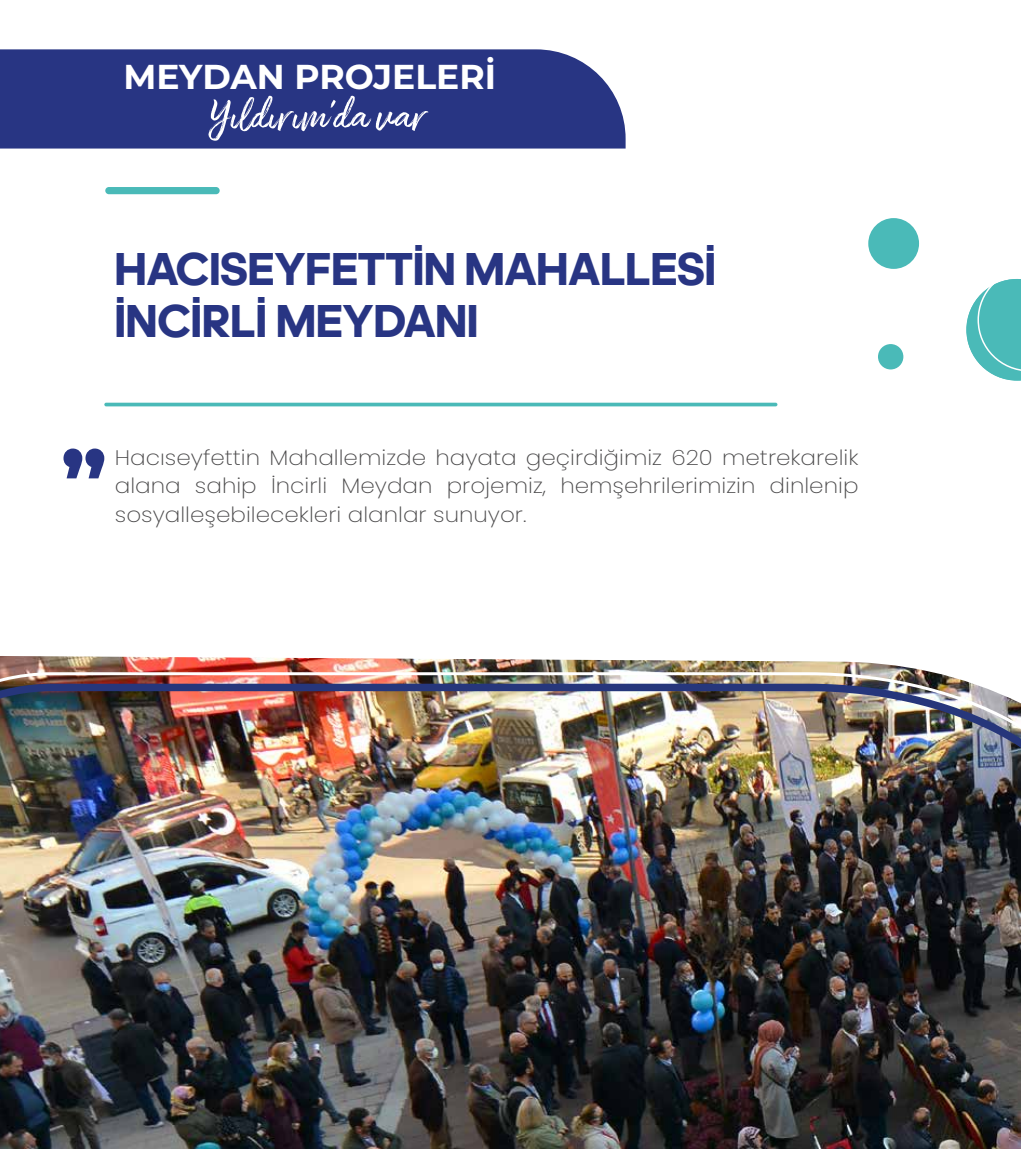
<style>
.page{position:relative;width:1021px;height:1149px;background:#fff}
.page>*{position:absolute;margin:0;border:0;box-sizing:border-box;transform-origin:0 0}
.t1{font:46.5px/52.2px "adineue PRO Bold Web";color:#283583}
.t2{font:700 34.5px "Montserrat";color:#fff}
.t3{font:200 21px/28.5px "Poppins";color:#4a494a;text-align:justify;scale:1.1 1}
</style>
<div class="page">
<svg style="left:104px;top:402px;width:673px;height:4px;background:#69c5c4"></svg>
<div style="left:105px;top:187px;width:115px;height:7px;background:#4abab8;border-radius:4px"></div>
<div style="left:0;top:49px;width:625px;height:99px;background:#283583"></div>
<svg style="left:966px;top:279px;width:54px;height:101px"></svg>
<div style="left:868px;top:218px;width:51px;height:51px;background:#4abab8;border-radius:50%"></div>
<div style="left:878px;top:344px;width:25px;height:25px;background:#4abab8;border-radius:50%"></div>
<svg style="left:63px;top:448px;width:41px;height:30px"></svg>
<svg style="left:208px;top:95px;width:220px;height:46px;background:#4d5898"></svg>
<img style="left:0;top:656px;width:922px;height:14px">
<img style="left:0;top:679px;width:1020px;height:469px">
<h2 class="t2" style="left:123px;top:52px;width:374px">MEYDAN PROJELERİ</h2>
<h1 class="t1" style="left:115px;top:242px;width:602px">HACISEYFETTİN MAHALLESİ<br>İNCİRLİ MEYDANI</h1>
<p class="t3" style="left:115px;top:443px;width:677px">Hacıseyfettin Mahallemizde hayata geçirdiğimiz 620 metrekarelik alana sahip İncirli Meydan projemiz, hemşehrilerimizin dinlenip sosyalleşebilecekleri alanlar sunuyor.</p>
</div>
